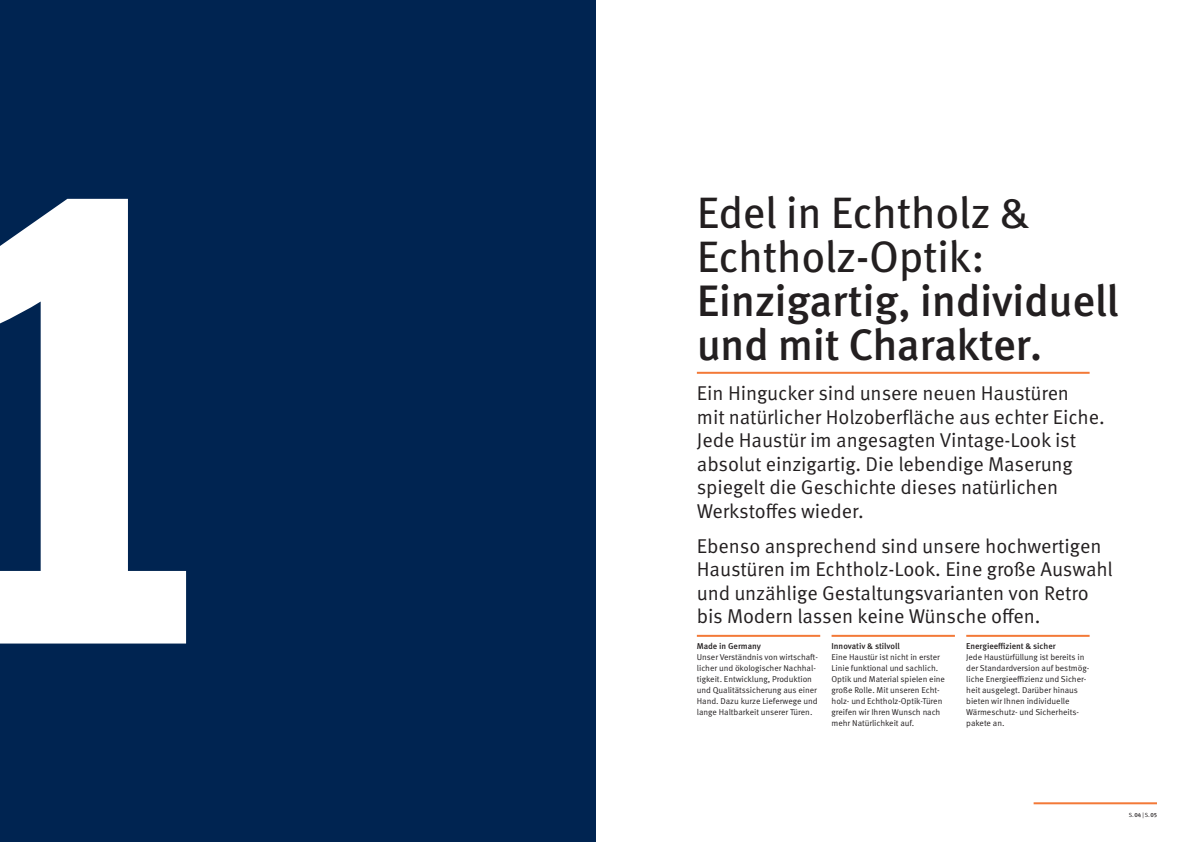
<style>
.page{position:relative;width:1191px;height:842px;background:#fff}
.page>*{position:absolute;margin:0;border:0;box-sizing:border-box;transform-origin:0 0}
.t1{font:700 666.7px "Meta Pro";color:#fff}
.t2{font:500 44px/44px "Meta Pro";letter-spacing:-.01em;color:#231f20}
.t3{font:44px/44px "Meta Pro";letter-spacing:-.01em;color:#231f20}
.t4{font:20px/23.5px "Meta Pro Norm";letter-spacing:-.005em;color:#231f20}
.t5{font:8.5px/11px "Meta Pro Norm";letter-spacing:-.005em;color:#231f20}
.t6{font:500 8.5px "Meta Pro";letter-spacing:-.005em;color:#231f20}
.t7{font:6px "Meta Pro Norm";color:#231f20}
.s1{font-family:"Meta Pro";font-weight:500}
</style>
<div class="page">
<div style="left:0;top:0;width:595px;height:842px;background:#002451"></div>
<hr style="left:1033px;top:802px;width:124px;height:2px;background:#f37937">
<hr style="left:697px;top:372px;width:392px;height:2px;background:#f37937">
<hr style="left:697px;top:635px;width:123px;height:2px;background:#f37937">
<hr style="left:831px;top:635px;width:124px;height:2px;background:#f37937">
<hr style="left:966px;top:635px;width:123px;height:2px;background:#f37937">
<h1 class="t1" style="left:-117px;top:-109px;width:381px">1</h1>
<h2 class="t3" style="left:697px;top:188px;width:334px">Edel in Echtholz &amp;<br>Echtholz-Optik:</h2>
<h2 class="t2" style="left:697px;top:276px;width:423px">Einzigartig, individuell und mit Charakter.</h2>
<p class="t4" style="left:697px;top:380px;width:409px">Ein Hingucker sind unsere neuen Haustüren<br>mit natürlicher Holzoberfläche aus echter Eiche.<br>Jede Haustür im angesagten Vintage-Look ist absolut einzigartig. Die lebendige Maserung spiegelt die Geschichte dieses natürlichen Werkstoffes wieder.</p>
<h3 class="t4" style="left:697px;top:533px;width:417px">Ebenso ansprechend sind unsere hochwertigen Haustüren im Echtholz-Look. Eine große Auswahl und unzählige Gestaltungsvarianten von Retro bis Modern lassen keine Wünsche offen.</h3>
<p class="t6" style="left:697px;top:639px;width:66px">Made in Germany</p>
<p class="t5" style="left:697px;top:651px;width:122px">Unser Verständnis von wirtschaft&shy;licher und ökologischer Nachhal&shy;tigkeit. Entwicklung, Produktion und Qualitätssicherung aus einer Hand. Dazu kurze Lieferwege und lange Haltbarkeit unserer Türen.</p>
<p class="t6" style="left:831px;top:639px;width:70px">Innovativ &amp; stilvoll</p>
<p class="t5" style="left:831px;top:651px;width:115px">Eine Haustür ist nicht in erster<br>Linie funktional und sachlich.<br>Optik und Material spielen eine große Rolle. Mit unseren Echt&shy;holz- und Echtholz-Optik-Türen greifen wir Ihren Wunsch nach mehr Natürlichkeit auf.</p>
<p class="t6" style="left:966px;top:639px;width:91px">Energieeffizient &amp; sicher</p>
<p class="t5" style="left:966px;top:651px;width:124px">Jede Haustürfüllung ist bereits in der Standardversion auf bestmög&shy;liche Energieeffizienz und Sicher&shy;heit ausgelegt. Darüber hinaus bieten wir Ihnen individuelle<br>Wärmeschutz- und Sicherheits&shy;pakete an.</p>
<p class="t7" style="left:1128px;top:810px;width:30px">S.<span class="s1">04</span> | S.<span class="s1">05</span></p>
</div>
